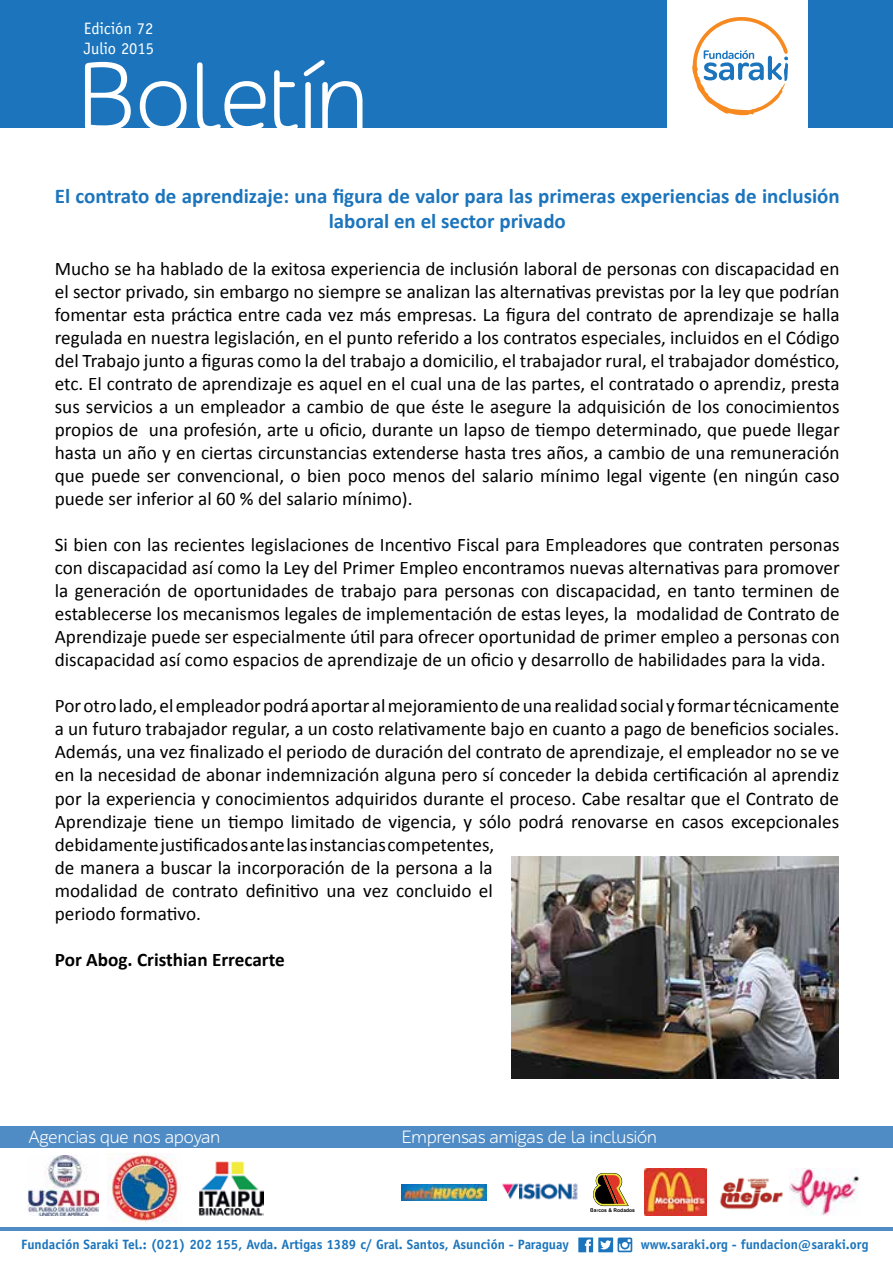
<style>
.page{position:relative;width:893px;height:1263px;background:#fff}
.page>*{position:absolute;margin:0;border:0;box-sizing:border-box;transform-origin:0 0}
.t1{font:98.25px "ALS Schlangesans";color:#fff}
.t2{font:700 21px/25.2px "Calibri";color:#1c75bc;text-align:center}
.t3{font:19.2px/23.1px "Calibri";color:#000;text-align:justify}
.t4{font:700 19.2px "Calibri";color:#000}
.t5{font:18px "ALS Schlangesans";color:#fff}
.t6{font:16.5px/19.8px "Officina Sans Std";color:#fff}
.t7{font:700 13.5px "Officina Sans Std";color:#1c75bc}
.t8{font:700 5.1px "Arial";color:#000}
</style>
<div class="page">
<div style="left:0;top:0;width:666px;height:128px;background:#1c75bc"></div>
<div style="left:809px;top:0;width:84px;height:128px;background:#1c75bc"></div>
<svg style="left:692px;top:17px;width:96px;height:99px"></svg>
<div style="left:0;top:1126px;width:893px;height:22px;background:#4f8bc4"></div>
<svg style="left:578px;top:1237px;width:54px;height:15px"></svg>
<img style="left:27px;top:1156px;width:72px;height:60px">
<img style="left:108px;top:1153px;width:73px;height:69px">
<img style="left:199px;top:1161px;width:65px;height:55px">
<hr style="left:1px;top:1228px;width:892px;height:3px;background:#4f8bc4">
<img style="left:719px;top:1177px;width:64px;height:33px">
<img style="left:481px;top:1183px;width:97px;height:18px">
<svg style="left:590px;top:1173px;width:39px;height:39px"></svg>
<img style="left:402px;top:1184px;width:84px;height:16px">
<img style="left:645px;top:1169px;width:62px;height:47px">
<img style="left:789px;top:1168px;width:71px;height:48px">
<img style="left:511px;top:857px;width:328px;height:221px">
<p class="t6" style="left:84px;top:19px;width:72px">Edición 72<br>Julio 2015</p>
<h1 class="t1" style="left:77px;top:42px;width:293px">Boletín</h1>
<p class="t2" style="left:55px;top:183px;width:786px">El contrato de aprendizaje: una figura de valor para las primeras experiencias de inclusión laboral en el sector privado</p>
<p class="t3" style="left:55px;top:256px;width:786px">Mucho se ha hablado de la exitosa experiencia de inclusión laboral de personas con discapacidad en el sector privado, sin embargo no siempre se analizan las alternativas previstas por la ley que podrían fomentar esta práctica entre cada vez más empresas. La figura del contrato de aprendizaje se halla regulada en nuestra legislación, en el punto referido a los contratos especiales, incluidos en el Código del Trabajo junto a figuras como la del trabajo a domicilio, el trabajador rural, el trabajador doméstico, etc. El contrato de aprendizaje es aquel en el cual una de las partes, el contratado o aprendiz, presta sus servicios a un empleador a cambio de que éste le asegure la adquisición de los conocimientos propios de una profesión, arte u oficio, durante un lapso de tiempo determinado, que puede llegar hasta un año y en ciertas circunstancias extenderse hasta tres años, a cambio de una remuneración que puede ser convencional, o bien poco menos del salario mínimo legal vigente (en ningún caso puede ser inferior al 60 % del salario mínimo).</p>
<p class="t3" style="left:55px;top:533px;width:786px">Si bien con las recientes legislaciones de Incentivo Fiscal para Empleadores que contraten personas con discapacidad así como la Ley del Primer Empleo encontramos nuevas alternativas para promover la generación de oportunidades de trabajo para personas con discapacidad, en tanto terminen de establecerse los mecanismos legales de implementación de estas leyes, la modalidad de Contrato de Aprendizaje puede ser especialmente útil para ofrecer oportunidad de primer empleo a personas con discapacidad así como espacios de aprendizaje de un oficio y desarrollo de habilidades para la vida.</p>
<p class="t3" style="left:55px;top:694px;width:786px;text-align:left">Por otro lado, el empleador podrá aportar al mejoramiento de una realidad social y formar técnicamente a un futuro trabajador regular, a un costo relativamente bajo en cuanto a pago de beneficios sociales.<br>Además, una vez finalizado el periodo de duración del contrato de aprendizaje, el empleador no se ve en la necesidad de abonar indemnización alguna pero sí conceder la debida certificación al aprendiz por la experiencia y conocimientos adquiridos durante el proceso. Cabe resaltar que el Contrato de Aprendizaje tiene un tiempo limitado de vigencia, y sólo podrá renovarse en casos excepcionales debidamente justificados ante las instancias competentes,<br>de manera a buscar la incorporación de la persona a la<br>modalidad de contrato definitivo una vez concluido el<br>periodo formativo.</p>
<p class="t4" style="left:55px;top:946px;width:231px">Por Abog. Cristhian Errecarte</p>
<p class="t5" style="left:29px;top:1127px;width:193px">Agencias que nos apoyan</p>
<p class="t5" style="left:402px;top:1127px;width:257px">Emprensas amigas de la inclusión</p>
<p class="t8" style="left:590px;top:1206px;width:47px">Barcos &amp; Rodados</p>
<p class="t7" style="left:21px;top:1236px;width:549px">Fundación Saraki Tel.: (021) 202 155, Avda. Artigas 1389 c/ Gral. Santos, Asunción - Paraguay</p>
<p class="t7" style="left:641px;top:1236px;width:229px">www.saraki.org - fundacion@saraki.org</p>
</div>
